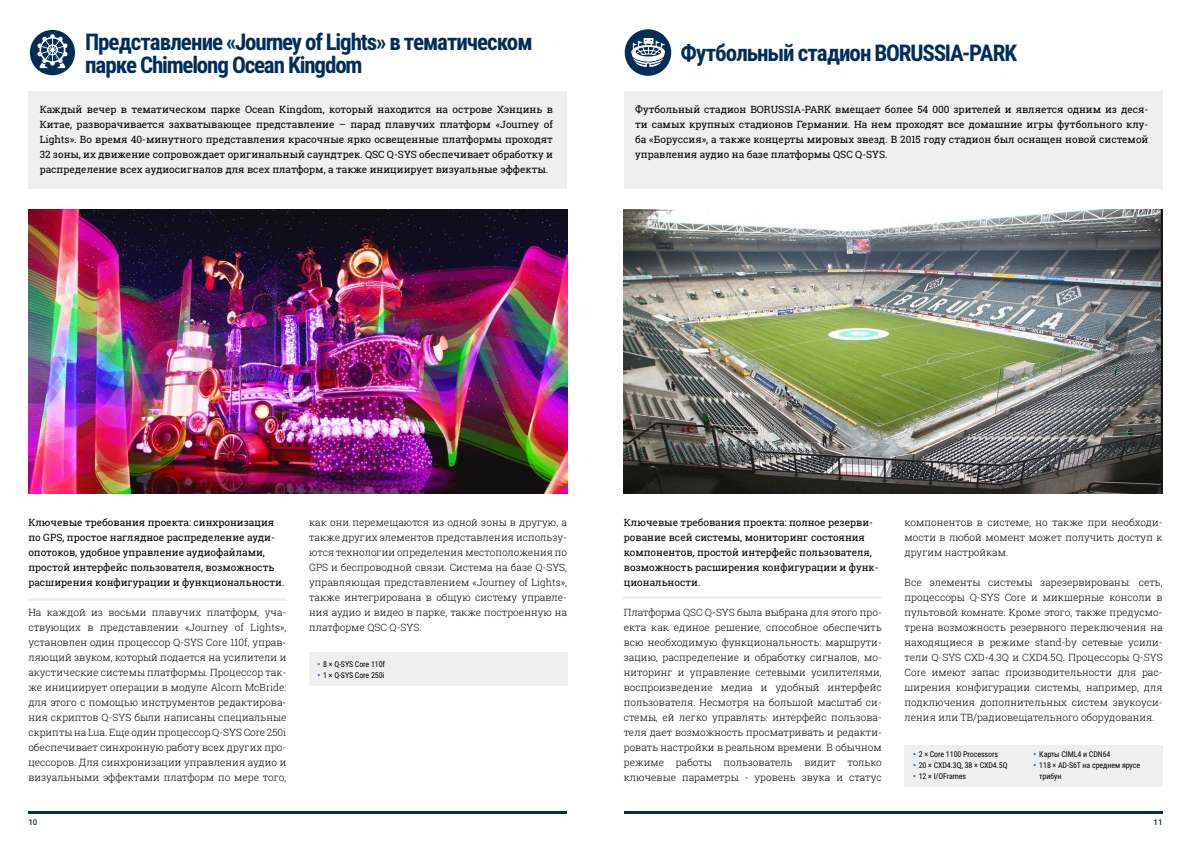
<style>
.page{position:relative;width:1191px;height:842px;background:#fff}
.page>*{position:absolute;margin:0;border:0;box-sizing:border-box;transform-origin:0 0}
.t1{font:700 23px/23px "Roboto Condensed";letter-spacing:-.045em;color:#002e59}
.t2{font:300 10px/15px "Roboto Slab";color:#000;text-align:justify}
.t3{font:10px/15px "Roboto Slab";color:#000;text-align:justify}
.t4{font:8px/11px "Roboto Condensed";letter-spacing:-.01em;color:#000}
.t5{font:500 8px "Roboto";color:#002e59}
.s1{font-weight:700;color:#0b6db7}
</style>
<div class="page">
<hr style="left:28px;top:811px;width:539px;height:3px;background:#002e59">
<div style="left:28px;top:91px;width:539px;height:98px;background:#efeff0"></div>
<hr style="left:28px;top:598px;width:258px;height:2px;background:#efeff0">
<div style="left:30px;top:30px;width:45px;height:45px;background:#002e59;border-radius:50%"></div>
<svg style="left:37px;top:34px;width:31px;height:34px"></svg>
<div style="left:309px;top:652px;width:258px;height:34px;background:#efeff0"></div>
<hr style="left:624px;top:811px;width:538px;height:3px;background:#002e59">
<div style="left:624px;top:91px;width:538px;height:98px;background:#efeff0"></div>
<hr style="left:624px;top:596px;width:258px;height:2px;background:#efeff0">
<div style="left:624px;top:29px;width:47px;height:47px;background:#002e59;border-radius:50%"></div>
<svg style="left:631px;top:38px;width:34px;height:29px"></svg>
<div style="left:904px;top:745px;width:258px;height:42px;background:#efeff0"></div>
<img style="left:28px;top:210px;width:539px;height:283px">
<img style="left:624px;top:210px;width:538px;height:283px">
<h1 class="t1" style="left:85px;top:29px;width:449px">Представление «Journey of Lights» в тематическом парке Chimelong Ocean Kingdom</h1>
<p class="t3" style="left:40px;top:101px;width:515px">Каждый вечер в тематическом парке Ocean Kingdom, который находится на острове Хэнцинь в Китае, разворачивается захватывающее представление – парад плавучих платформ «Journey of Lights». Во время 40-минутного представления красочные ярко освещенные платформы проходят 32 зоны, их движение сопровождает оригинальный саундтрек. QSC Q-SYS обеспечивает обработку и распределение всех аудиосигналов для всех платформ, а также инициирует визуальные эффекты.</p>
<h1 class="t1" style="left:680px;top:41px;width:338px">Футбольный стадион BORUSSIA-PARK</h1>
<p class="t3" style="left:635px;top:101px;width:515px">Футбольный стадион BORUSSIA-PARK вмещает более 54 000 зрителей и является одним из деся&shy;ти самых крупных стадионов Германии. На нем проходят все домашние игры футбольного клу&shy;ба «Боруссия», а также концерты мировых звезд. В 2015 году стадион был оснащен новой системой управления аудио на базе платформы QSC Q-SYS.</p>
<p class="t3" style="left:28px;top:515px;width:258px;text-align:left">Ключевые требования проекта: синхронизация по GPS, простое наглядное распределение ауди&shy;опотоков, удобное управление аудиофайлами, простой интерфейс пользователя, возможность расширения конфигурации и функциональности.</p>
<p class="t2" style="left:28px;top:605px;width:259px">На каждой из восьми плавучих платформ, уча&shy;ствующих в представлении «Journey of Lights», установлен один процессор Q-SYS Core 110f, управ&shy;ляющий звуком, который подается на усилители и акустические системы платформы. Процессор так&shy;же инициирует операции в модуле Alcorn McBride: для этого с помощью инструментов редактирова&shy;ния скриптов Q-SYS были написаны специальные скрипты на Lua. Еще один процессор Q-SYS Core 250i обеспечивает синхронную работу всех других про&shy;цессоров. Для синхронизации управления аудио и визуальными эффектами платформ по мере того,</p>
<p class="t2" style="left:309px;top:515px;width:259px">как они перемещаются из одной зоны в другую, а также других элементов представления использу&shy;ются технологии определения местоположения по GPS и беспроводной связи. Система на базе Q-SYS, управляющая представлением «Journey of Lights», также интегрирована в общую систему управле&shy;ния аудио и видео в парке, также построенную на платформе QSC Q-SYS.</p>
<p class="t4" style="left:317px;top:658px;width:69px"><span class="s1">•</span> 8 × Q-SYS Core 110f</p>
<p class="t4" style="left:317px;top:669px;width:68px"><span class="s1">•</span> 1 × Q-SYS Core 250i</p>
<p class="t3" style="left:624px;top:515px;width:256px;text-align:left">Ключевые требования проекта: полное резерви&shy;рование всей системы, мониторинг состояния компонентов, простой интерфейс пользователя, возможность расширения конфигурации и функ&shy;циональности.</p>
<p class="t2" style="left:624px;top:605px;width:259px">Платформа QSC Q-SYS была выбрана для этого про&shy;екта как единое решение, способное обеспечить всю необходимую функциональность: маршрути&shy;зацию, распределение и обработку сигналов, мо&shy;ниторинг и управление сетевыми усилителями, воспроизведение медиа и удобный интерфейс пользователя. Несмотря на большой масштаб си&shy;стемы, ей легко управлять: интерфейс пользова&shy;теля дает возможность просматривать и редакти&shy;ровать настройки в реальном времени. В обычном режиме работы пользователь видит только ключевые параметры - уровень звука и статус</p>
<p class="t2" style="left:904px;top:515px;width:259px">компонентов в системе, но также при необходи&shy;мости в любой момент может получить доступ к другим настройкам.</p>
<p class="t2" style="left:904px;top:575px;width:259px">Все элементы системы зарезервированы: сеть, процессоры Q-SYS Core и микшерные консоли в пультовой комнате. Кроме этого, также предусмо&shy;трена возможность резервного переключения на находящиеся в режиме stand-by сетевые усили&shy;тели Q-SYS CXD-4.3Q и CXD4.5Q. Процессоры Q-SYS Core имеют запас производительности для рас&shy;ширения конфигурации системы, например, для подключения дополнительных систем звукоуси&shy;ления или ТВ/радиовещательного оборудования.</p>
<p class="t4" style="left:913px;top:749px;width:86px"><span class="s1">•</span> 2 × Core 1100 Processors</p>
<p class="t4" style="left:913px;top:760px;width:96px"><span class="s1">•</span> 20 × CXD4.3Q, 38 × CXD4.5Q</p>
<p class="t4" style="left:913px;top:771px;width:55px"><span class="s1">•</span> 12 × I/OFrames</p>
<p class="t4" style="left:1033px;top:749px;width:78px"><span class="s1">•</span> Карты CIML4 и CDN64</p>
<p class="t4" style="left:1039px;top:760px;width:102px;text-indent:-6px"><span class="s1">•</span> 118 × AD-S6T на среднем ярусе трибун</p>
<p class="t5" style="left:28px;top:817px;width:11px">10</p>
<p class="t5" style="left:1153px;top:817px;width:11px">11</p>
</div>
